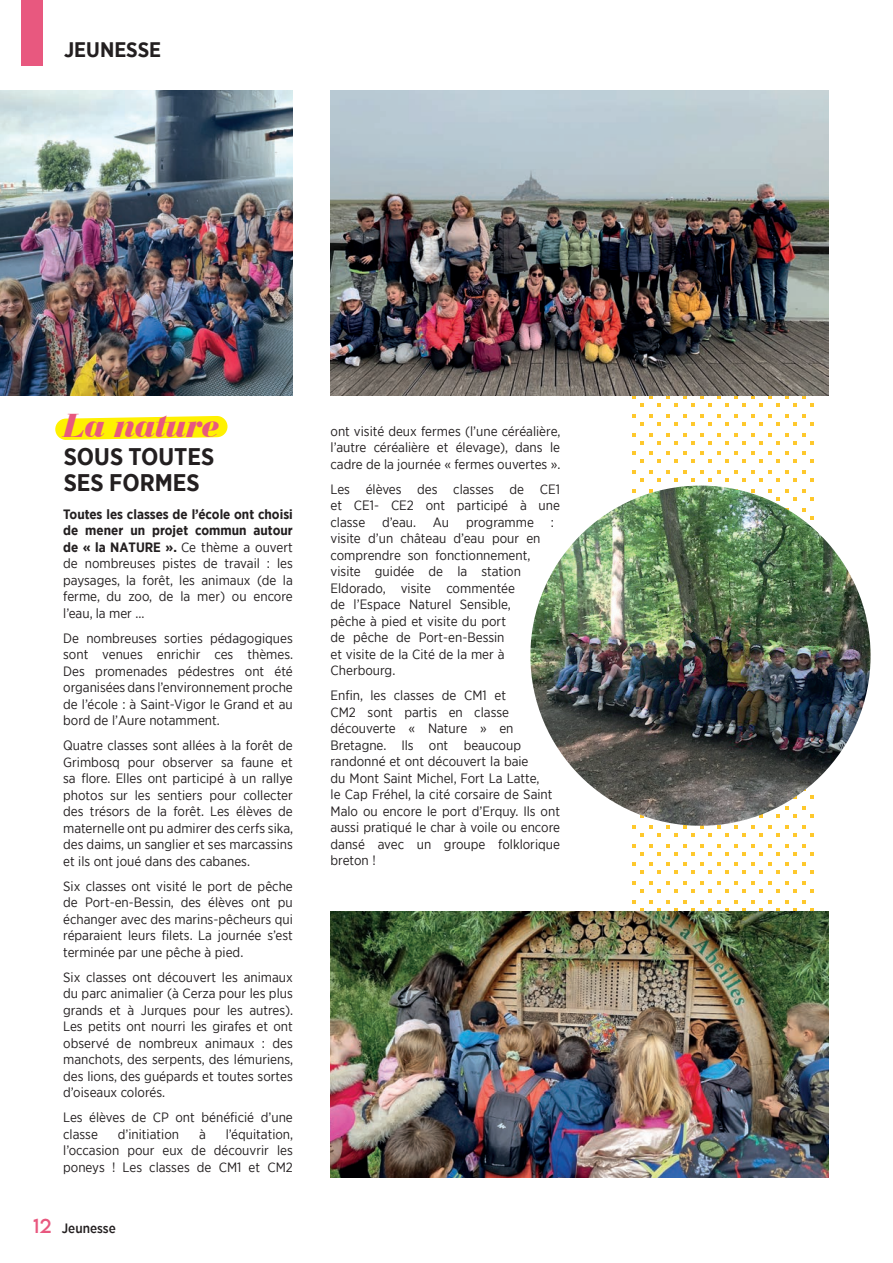
<style>
.page{position:relative;width:893px;height:1263px;background:#fff}
.page>*{position:absolute;margin:0;border:0;box-sizing:border-box;transform-origin:0 0}
.t1{font:italic 900 34.5px "Bauer Bodoni BT";color:#e8587f}
.t2{font:700 24px/25.5px "Gotham Narrow";color:#231f20}
.t3{font:700 21px "Gotham Narrow";color:#231f20}
.t4{font:13.5px/16.5px "Gotham Narrow";color:#231f20;text-align:justify}
.t5{font:500 13.5px "Gotham Narrow";color:#231f20}
.s1{font-weight:700}
.s2{font-family:"LEMONMILK";font-weight:400;font-size:18px;color:#e8587f}
</style>
<div class="page">
<div style="left:21px;top:0;width:22px;height:66px;background:#e8587f"></div>
<svg style="left:632px;top:395px;width:3px;height:4px"></svg>
<svg style="left:641px;top:395px;width:11px;height:12px"></svg>
<svg style="left:641px;top:414px;width:11px;height:11px"></svg>
<svg style="left:641px;top:433px;width:11px;height:11px"></svg>
<svg style="left:641px;top:452px;width:11px;height:11px"></svg>
<svg style="left:641px;top:471px;width:11px;height:11px"></svg>
<svg style="left:642px;top:489px;width:10px;height:7px"></svg>
<svg style="left:658px;top:395px;width:11px;height:12px"></svg>
<svg style="left:658px;top:414px;width:11px;height:11px"></svg>
<svg style="left:658px;top:433px;width:11px;height:11px"></svg>
<svg style="left:658px;top:452px;width:11px;height:11px"></svg>
<svg style="left:658px;top:471px;width:11px;height:11px"></svg>
<svg style="left:675px;top:395px;width:11px;height:12px"></svg>
<svg style="left:675px;top:414px;width:11px;height:11px"></svg>
<svg style="left:675px;top:433px;width:11px;height:11px"></svg>
<svg style="left:675px;top:452px;width:11px;height:11px"></svg>
<svg style="left:675px;top:471px;width:11px;height:11px"></svg>
<svg style="left:692px;top:395px;width:11px;height:12px"></svg>
<svg style="left:692px;top:414px;width:11px;height:11px"></svg>
<svg style="left:692px;top:433px;width:11px;height:11px"></svg>
<svg style="left:692px;top:452px;width:11px;height:11px"></svg>
<svg style="left:692px;top:471px;width:11px;height:11px"></svg>
<svg style="left:709px;top:395px;width:11px;height:12px"></svg>
<svg style="left:709px;top:414px;width:11px;height:11px"></svg>
<svg style="left:709px;top:433px;width:11px;height:11px"></svg>
<svg style="left:709px;top:452px;width:11px;height:11px"></svg>
<svg style="left:709px;top:471px;width:11px;height:11px"></svg>
<svg style="left:726px;top:395px;width:11px;height:12px"></svg>
<svg style="left:726px;top:414px;width:11px;height:11px"></svg>
<svg style="left:726px;top:433px;width:11px;height:11px"></svg>
<svg style="left:726px;top:452px;width:11px;height:11px"></svg>
<svg style="left:726px;top:471px;width:11px;height:11px"></svg>
<svg style="left:743px;top:395px;width:11px;height:12px"></svg>
<svg style="left:743px;top:414px;width:11px;height:11px"></svg>
<svg style="left:743px;top:433px;width:11px;height:11px"></svg>
<svg style="left:743px;top:452px;width:11px;height:11px"></svg>
<svg style="left:743px;top:471px;width:11px;height:11px"></svg>
<svg style="left:744px;top:489px;width:10px;height:5px"></svg>
<svg style="left:760px;top:395px;width:11px;height:12px"></svg>
<svg style="left:760px;top:414px;width:11px;height:11px"></svg>
<svg style="left:760px;top:433px;width:11px;height:11px"></svg>
<svg style="left:760px;top:452px;width:11px;height:11px"></svg>
<svg style="left:760px;top:471px;width:11px;height:11px"></svg>
<svg style="left:760px;top:489px;width:11px;height:12px"></svg>
<svg style="left:777px;top:395px;width:11px;height:12px"></svg>
<svg style="left:777px;top:414px;width:11px;height:11px"></svg>
<svg style="left:777px;top:433px;width:11px;height:11px"></svg>
<svg style="left:777px;top:452px;width:11px;height:11px"></svg>
<svg style="left:777px;top:471px;width:11px;height:11px"></svg>
<svg style="left:777px;top:489px;width:11px;height:12px"></svg>
<svg style="left:794px;top:395px;width:11px;height:12px"></svg>
<svg style="left:794px;top:414px;width:11px;height:11px"></svg>
<svg style="left:794px;top:433px;width:11px;height:11px"></svg>
<svg style="left:794px;top:452px;width:11px;height:11px"></svg>
<svg style="left:794px;top:471px;width:11px;height:11px"></svg>
<svg style="left:794px;top:489px;width:11px;height:12px"></svg>
<svg style="left:794px;top:508px;width:11px;height:11px"></svg>
<svg style="left:811px;top:497px;width:3px;height:4px"></svg>
<svg style="left:632px;top:881px;width:3px;height:4px"></svg>
<svg style="left:641px;top:825px;width:11px;height:11px"></svg>
<svg style="left:641px;top:844px;width:11px;height:11px"></svg>
<svg style="left:641px;top:863px;width:11px;height:11px"></svg>
<svg style="left:641px;top:881px;width:11px;height:12px"></svg>
<svg style="left:641px;top:900px;width:11px;height:11px"></svg>
<svg style="left:658px;top:825px;width:11px;height:11px"></svg>
<svg style="left:658px;top:844px;width:11px;height:11px"></svg>
<svg style="left:658px;top:863px;width:11px;height:11px"></svg>
<svg style="left:658px;top:881px;width:11px;height:12px"></svg>
<svg style="left:658px;top:900px;width:11px;height:11px"></svg>
<svg style="left:675px;top:825px;width:11px;height:11px"></svg>
<svg style="left:675px;top:844px;width:11px;height:11px"></svg>
<svg style="left:675px;top:863px;width:11px;height:11px"></svg>
<svg style="left:675px;top:881px;width:11px;height:12px"></svg>
<svg style="left:675px;top:900px;width:11px;height:11px"></svg>
<svg style="left:692px;top:826px;width:11px;height:10px"></svg>
<svg style="left:692px;top:844px;width:11px;height:11px"></svg>
<svg style="left:692px;top:863px;width:11px;height:11px"></svg>
<svg style="left:692px;top:881px;width:11px;height:12px"></svg>
<svg style="left:692px;top:900px;width:11px;height:11px"></svg>
<svg style="left:709px;top:825px;width:11px;height:11px"></svg>
<svg style="left:709px;top:844px;width:11px;height:11px"></svg>
<svg style="left:709px;top:863px;width:11px;height:11px"></svg>
<svg style="left:709px;top:881px;width:11px;height:12px"></svg>
<svg style="left:709px;top:900px;width:11px;height:11px"></svg>
<svg style="left:726px;top:825px;width:11px;height:11px"></svg>
<svg style="left:726px;top:844px;width:11px;height:11px"></svg>
<svg style="left:726px;top:863px;width:11px;height:11px"></svg>
<svg style="left:726px;top:881px;width:11px;height:12px"></svg>
<svg style="left:726px;top:900px;width:11px;height:11px"></svg>
<svg style="left:743px;top:825px;width:11px;height:11px"></svg>
<svg style="left:743px;top:844px;width:11px;height:11px"></svg>
<svg style="left:743px;top:863px;width:11px;height:11px"></svg>
<svg style="left:743px;top:881px;width:11px;height:12px"></svg>
<svg style="left:743px;top:900px;width:11px;height:11px"></svg>
<svg style="left:760px;top:825px;width:11px;height:11px"></svg>
<svg style="left:760px;top:844px;width:11px;height:11px"></svg>
<svg style="left:760px;top:863px;width:11px;height:11px"></svg>
<svg style="left:760px;top:881px;width:11px;height:12px"></svg>
<svg style="left:760px;top:900px;width:11px;height:11px"></svg>
<svg style="left:777px;top:806px;width:11px;height:12px"></svg>
<svg style="left:777px;top:825px;width:11px;height:11px"></svg>
<svg style="left:777px;top:844px;width:11px;height:11px"></svg>
<svg style="left:777px;top:863px;width:11px;height:11px"></svg>
<svg style="left:777px;top:881px;width:11px;height:12px"></svg>
<svg style="left:777px;top:900px;width:11px;height:11px"></svg>
<svg style="left:794px;top:806px;width:11px;height:12px"></svg>
<svg style="left:794px;top:825px;width:11px;height:11px"></svg>
<svg style="left:794px;top:844px;width:11px;height:11px"></svg>
<svg style="left:794px;top:863px;width:11px;height:11px"></svg>
<svg style="left:794px;top:881px;width:11px;height:12px"></svg>
<svg style="left:794px;top:900px;width:11px;height:11px"></svg>
<svg style="left:811px;top:814px;width:3px;height:4px"></svg>
<img style="left:0;top:91px;width:293px;height:304px">
<img style="left:330px;top:91px;width:499px;height:304px">
<img style="left:530px;top:486px;width:341px;height:340px;border-radius:170px">
<img style="left:330px;top:911px;width:499px;height:267px">
<svg style="left:55px;top:416px;width:173px;height:24px;background:#fff224"></svg>
<p class="t3" style="left:64px;top:36px;width:99px">JEUNESSE</p>
<p class="t1" style="left:64px;top:404px;width:158px">La nature</p>
<p class="t2" style="left:64px;top:444px;width:152px">SOUS TOUTES<br>SES FORMES</p>
<p class="t4" style="left:63px;top:505px;width:231px"><span class="s1">Toutes les classes de l’école ont choisi de mener un projet commun autour de « la NATURE ».</span> Ce thème a ouvert de nombreuses pistes de travail : les paysages, la forêt, les animaux (de la ferme, du zoo, de la mer) ou encore l’eau, la mer …</p>
<p class="t4" style="left:63px;top:629px;width:231px">De nombreuses sorties pédagogiques sont venues enrichir ces thèmes.<br>Des promenades pédestres ont été organisées dans l’environnement proche de l’école : à Saint-Vigor le Grand et au bord de l’Aure notamment.</p>
<p class="t4" style="left:63px;top:737px;width:232px">Quatre classes sont allées à la forêt de Grimbosq pour observer sa faune et sa flore. Elles ont participé à un rallye photos sur les sentiers pour collecter des trésors de la forêt. Les élèves de maternelle ont pu admirer des cerfs sika, des daims, un sanglier et ses marcassins et ils ont joué dans des cabanes.</p>
<p class="t4" style="left:63px;top:877px;width:231px">Six classes ont visité le port de pêche de Port-en-Bessin, des élèves ont pu échanger avec des marins-pêcheurs qui réparaient leurs filets. La journée s’est terminée par une pêche à pied.</p>
<p class="t4" style="left:63px;top:968px;width:231px">Six classes ont découvert les animaux du parc animalier (à Cerza pour les plus grands et à Jurques pour les autres).<br>Les petits ont nourri les girafes et ont observé de nombreux animaux : des manchots, des serpents, des lémuriens, des lions, des guépards et toutes sortes d’oiseaux colorés.</p>
<p class="t4" style="left:63px;top:1109px;width:231px">Les élèves de CP ont bénéficié d’une classe</p>
<p class="t4" style="left:63px;top:1125px;width:231px;text-indent:163px">l’équitation, l’occasion pour eux de découvrir les poneys ! Les classes de CM1 et CM2</p>
<p class="t4" style="left:118px;top:1125px;width:63px">d’initiation</p>
<p class="t4" style="left:199px;top:1125px;width:8px">à</p>
<p class="t5" style="left:33px;top:1219px;width:84px"><span class="s2">12</span> Jeunesse</p>
<p class="t4" style="left:331px;top:422px;width:231px">ont visité deux fermes (l’une céréalière, l’autre céréalière et élevage), dans le cadre de la journée « fermes ouvertes ».</p>
<p class="t4" style="left:331px;top:480px;width:231px">Les élèves des classes de CE1 et CE1- CE2 ont participé à une classe d’eau. Au</p>
<p class="t4" style="left:466px;top:513px;width:69px">programme</p>
<p class="t4" style="left:551px;top:513px;width:5px">:</p>
<p class="t4" style="left:331px;top:530px;width:212px;text-align:left">visite d’un château d’eau pour en comprendre son fonctionnement, visite guidée de la station<br>Eldorado, visite commentée<br>de l’Espace Naturel Sensible, pêche à pied et visite du port<br>de pêche de Port-en-Bessin<br>et visite de la Cité de la mer à<br>Cherbourg.</p>
<p class="t4" style="left:331px;top:687px;width:231px;text-align:left">Enfin, les classes de CM1 et<br>CM2 sont partis en classe découverte « Nature » en<br>Bretagne. Ils ont beaucoup randonné et ont découvert la baie<br>du Mont Saint Michel, Fort La Latte,<br>le Cap Fréhel, la cité corsaire de Saint<br>Malo ou encore le port d’Erquy. Ils ont aussi pratiqué le char à voile ou encore dansé avec un groupe folklorique breton !</p>
</div>
